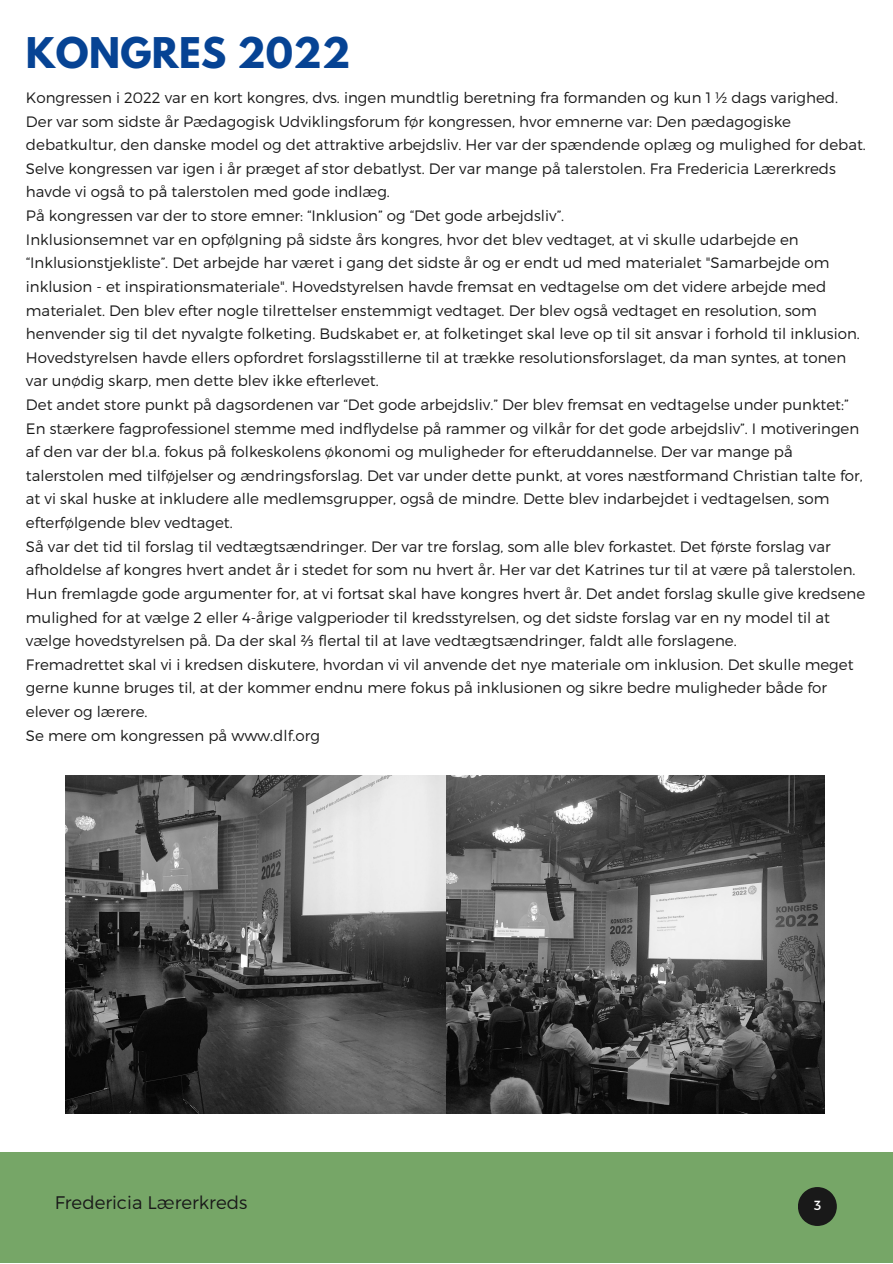
<style>
.page{position:relative;width:893px;height:1264px;background:#fff}
.page>*{position:absolute;margin:0;border:0;box-sizing:border-box;transform-origin:0 0}
.t1{font:700 37.5px "League Spartan";letter-spacing:.01em;color:#064394}
.t2{font:300 18.15px "Montserrat";color:#191919}
.t3{font:300 15px/23.5px "Montserrat";color:#191919}
.t4{font:13.2px "Montserrat";color:#fff}
.s1{font-family:"Noto Sans";font-weight:400}
</style>
<div class="page">
<div style="left:0;top:1152px;width:892px;height:110px;background:#76a667"></div>
<svg style="left:798px;top:1187px;width:38px;height:38px"></svg>
<img style="left:65px;top:775px;width:759px;height:338px">
<h1 class="t1" style="left:26px;top:34px;width:326px">KONGRES 2022</h1>
<p class="t3" style="left:26px;top:85px;width:841px">Kongressen i 2022 var en kort kongres, dvs. ingen mundtlig beretning fra formanden og kun 1 ½ dags varighed.<br>Der var som sidste år Pædagogisk Udviklingsforum før kongressen, hvor emnerne var: Den pædagogiske debatkultur, den danske model og det attraktive arbejdsliv. Her var der spændende oplæg og mulighed for debat.<br>Selve kongressen var igen i år præget af stor debatlyst. Der var mange på talerstolen. Fra Fredericia Lærerkreds havde vi også to på talerstolen med gode indlæg.<br>På kongressen var der to store emner: “Inklusion” og “Det gode arbejdsliv”.<br>Inklusionsemnet var en opfølgning på sidste års kongres, hvor det blev vedtaget, at vi skulle udarbejde en “Inklusionstjekliste”. Det arbejde har været i gang det sidste år og er endt ud med materialet "Samarbejde om inklusion - et inspirationsmateriale". Hovedstyrelsen havde fremsat en vedtagelse om det videre arbejde med materialet. Den blev efter nogle tilrettelser enstemmigt vedtaget. Der blev også vedtaget en resolution, som henvender sig til det nyvalgte folketing. Budskabet er, at folketinget skal leve op til sit ansvar i forhold til inklusion.<br>Hovedstyrelsen havde ellers opfordret forslagsstillerne til at trække resolutionsforslaget, da man syntes, at tonen var unødig skarp, men dette blev ikke efterlevet.<br>Det andet store punkt på dagsordenen var “Det gode arbejdsliv.” Der blev fremsat en vedtagelse under punktet:” En stærkere fagprofessionel stemme med indflydelse på rammer og vilkår for det gode arbejdsliv”. I motiveringen af den var der bl.a. fokus på folkeskolens økonomi og muligheder for efteruddannelse. Der var mange på talerstolen med tilføjelser og ændringsforslag. Det var under dette punkt, at vores næstformand Christian talte for, at vi skal huske at inkludere alle medlemsgrupper, også de mindre. Dette blev indarbejdet i vedtagelsen, som efterfølgende blev vedtaget.<br>Så var det tid til forslag til vedtægtsændringer. Der var tre forslag, som alle blev forkastet. Det første forslag var afholdelse af kongres hvert andet år i stedet for som nu hvert år. Her var det Katrines tur til at være på talerstolen.<br>Hun fremlagde gode argumenter for, at vi fortsat skal have kongres hvert år. Det andet forslag skulle give kredsene mulighed for at vælge 2 eller 4-årige valgperioder til kredsstyrelsen, og det sidste forslag var en ny model til at vælge hovedstyrelsen på. Da der skal <span class="s1">⅔</span> flertal til at lave vedtægtsændringer, faldt alle forslagene.<br>Fremadrettet skal vi i kredsen diskutere, hvordan vi vil anvende det nye materiale om inklusion. Det skulle meget gerne kunne bruges til, at der kommer endnu mere fokus på inklusionen og sikre bedre muligheder både for elever og lærere.<br>Se mere om kongressen på www.dlf.org</p>
<p class="t2" style="left:55px;top:1190px;width:194px">Fredericia Lærerkreds</p>
<p class="t4" style="left:814px;top:1196px;width:9px">3</p>
</div>
